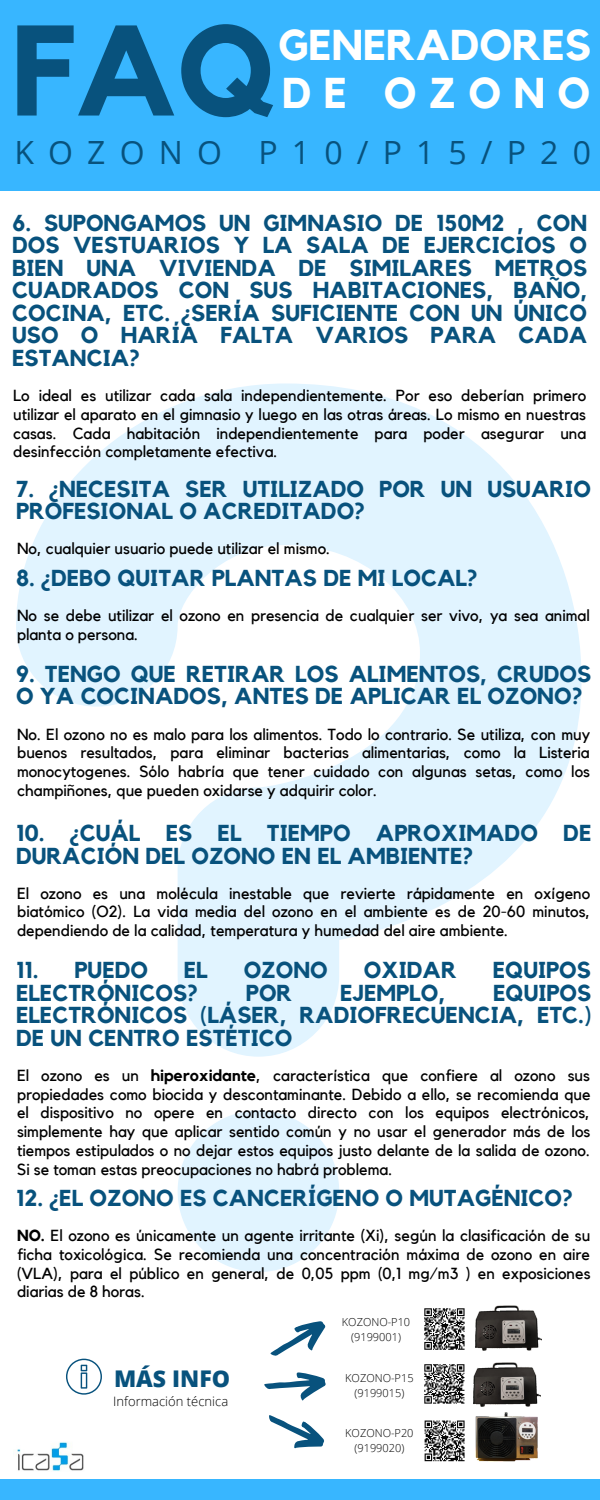
<style>
.page{position:relative;width:600px;height:1500px;background:#fff}
.page>*{position:absolute;margin:0;border:0;box-sizing:border-box;transform-origin:0 0}
.t1{font:700 127.1px "Kollektif";color:#08527d}
.t2{font:700 42.9px "Kollektif";color:#fff}
.t3{font:32px "Open Sans";letter-spacing:.445em;color:#08527d}
.t4{font:700 23px/22.5px "Kollektif";color:#08527d}
.t5{font:800 23px "Open Sans";color:#08527d}
.t6{font:16px/18.8px "Kollektif";color:#000;text-align:justify}
.t7{font:300 13px "Open Sans";color:#000}
.t8{font:300 11px/15px "Open Sans";color:#000;text-align:center}
.s1{font-weight:700}
</style>
<div class="page">
<div style="left:0;top:1479px;width:600px;height:21px;background:#38b6ff"></div>
<img style="left:17px;top:1442px;width:67px;height:29px">
<svg style="left:66px;top:1359px;width:36px;height:36px"></svg>
<svg style="left:16px;top:383px;width:566px;height:674px;fill:#e1f4ff"></svg>
<svg style="left:178px;top:1111px;width:161px;height:161px"></svg>
<svg style="left:264px;top:1321px;width:62px;height:128px"></svg>
<img style="left:424px;top:1420px;width:41px;height:41px">
<img style="left:424px;top:1309px;width:41px;height:40px">
<img style="left:475px;top:1305px;width:67px;height:46px">
<img style="left:424px;top:1364px;width:41px;height:40px">
<img style="left:473px;top:1362px;width:67px;height:45px">
<img style="left:475px;top:1412px;width:63px;height:50px">
<div style="left:0;top:0;width:600px;height:191px;background:#38b6ff"></div>
<p class="t1" style="left:11px;top:13px;width:268px">FAQ</p>
<p class="t3" style="left:14px;top:130px;width:578px">K OZONO P10/P15/P20</p>
<p class="t2" style="left:279px;top:25px;width:314px">GENERADORES</p>
<p class="t2" style="left:282px;top:73px;width:310px">DE OZONO</p>
<p class="t4" style="left:12px;top:212px;width:577px;text-align:justify">6. SUPONGAMOS UN GIMNASIO DE 150M2 , CON DOS VESTUARIOS Y LA SALA DE EJERCICIOS O BIEN UNA VIVIENDA DE SIMILARES METROS CUADRADOS CON SUS HABITACIONES, BAÑO, COCINA, ETC. ¿SERÍA SUFICIENTE CON UN ÚNICO USO O HARÍA FALTA VARIOS PARA CADA ESTANCIA?</p>
<p class="t6" style="left:13px;top:387px;width:575px">Lo ideal es utilizar cada sala independientemente. Por eso deberían primero utilizar el aparato en el gimnasio y luego en las otras áreas. Lo mismo en nuestras casas. Cada habitación independientemente para poder asegurar una desinfección completamente efectiva.</p>
<p class="t4" style="left:16px;top:479px;width:576px">7. ¿NECESITA SER UTILIZADO POR UN USUARIO<br>PROFESIONAL O ACREDITADO?</p>
<p class="t6" style="left:17px;top:540px;width:314px">No, cualquier usuario puede utilizar el mismo.</p>
<p class="t4" style="left:16px;top:568px;width:463px">8. ¿DEBO QUITAR PLANTAS DE MI LOCAL?</p>
<p class="t6" style="left:17px;top:607px;width:574px">No se debe utilizar el ozono en presencia de cualquier ser vivo, ya sea animal planta o persona.</p>
<p class="t4" style="left:16px;top:664px;width:577px">9. TENGO QUE RETIRAR LOS ALIMENTOS, CRUDOS<br>O YA COCINADOS, ANTES DE APLICAR EL OZONO?</p>
<p class="t6" style="left:17px;top:725px;width:575px">No. El ozono no es malo para los alimentos. Todo lo contrario. Se utiliza, con muy buenos resultados, para eliminar bacterias alimentarias, como la Listeria monocytogenes. Sólo habría que tener cuidado con algunas setas, como los champiñones, que pueden oxidarse y adquirir color.</p>
<p class="t4" style="left:16px;top:823px;width:577px">10. ¿CUÁL ES EL TIEMPO APROXIMADO DE<br>DURACIÓN DEL OZONO EN EL AMBIENTE?</p>
<p class="t6" style="left:17px;top:884px;width:575px">El ozono es una molécula inestable que revierte rápidamente en oxígeno biatómico (O2). La vida media del ozono en el ambiente es de 20-60 minutos, dependiendo de la calidad, temperatura y humedad del aire ambiente.</p>
<p class="t4" style="left:16px;top:960px;width:133px">11. PUEDO</p>
<p class="t4" style="left:184px;top:960px;width:25px">EL</p>
<p class="t4" style="left:244px;top:960px;width:86px">OZONO</p>
<p class="t4" style="left:364px;top:960px;width:95px">OXIDAR</p>
<p class="t4" style="left:493px;top:960px;width:100px">EQUIPOS</p>
<p class="t4" style="left:16px;top:982px;width:184px">ELECTRÓNICOS?</p>
<p class="t4" style="left:246px;top:982px;width:48px">POR</p>
<p class="t4" style="left:340px;top:982px;width:107px">EJEMPLO,</p>
<p class="t4" style="left:16px;top:982px;width:577px;text-align:justify;text-indent:477px">EQUIPOS ELECTRÓNICOS (LÁSER, RADIOFRECUENCIA, ETC.)<br>DE UN CENTRO ESTÉTICO</p>
<p class="t6" style="left:17px;top:1067px;width:575px">El ozono es un <span class="s1">hiperoxidante</span>, característica que confiere al ozono sus propiedades como biocida y descontaminante. Debido a ello, se recomienda que el dispositivo no opere en contacto directo con los equipos electrónicos, simplemente hay que aplicar sentido común y no usar el generador más de los tiempos estipulados o no dejar estos equipos justo delante de la salida de ozono.<br>Si se toman estas preocupaciones no habrá problema.</p>
<p class="t4" style="left:16px;top:1188px;width:559px">12. ¿EL OZONO ES CANCERÍGENO O MUTAGÉNICO?</p>
<p class="t6" style="left:17px;top:1227px;width:575px"><span class="s1">NO.</span> El ozono es únicamente un agente irritante (Xi), según la clasificación de su ficha toxicológica. Se recomienda una concentración máxima de ozono en aire (VLA), para el público en general, de 0,05 ppm (0,1 mg/m3 ) en exposiciones diarias de 8 horas.</p>
<p class="t5" style="left:114px;top:1362px;width:118px">MÁS INFO</p>
<p class="t7" style="left:113px;top:1392px;width:116px">Información técnica</p>
<p class="t8" style="left:342px;top:1314px;width:70px">KOZONO-P10 (9199001)</p>
<p class="t8" style="left:345px;top:1370px;width:70px">KOZONO-P15 (9199015)</p>
<p class="t8" style="left:345px;top:1426px;width:70px">KOZONO-P20 (9199020)</p>
</div>
